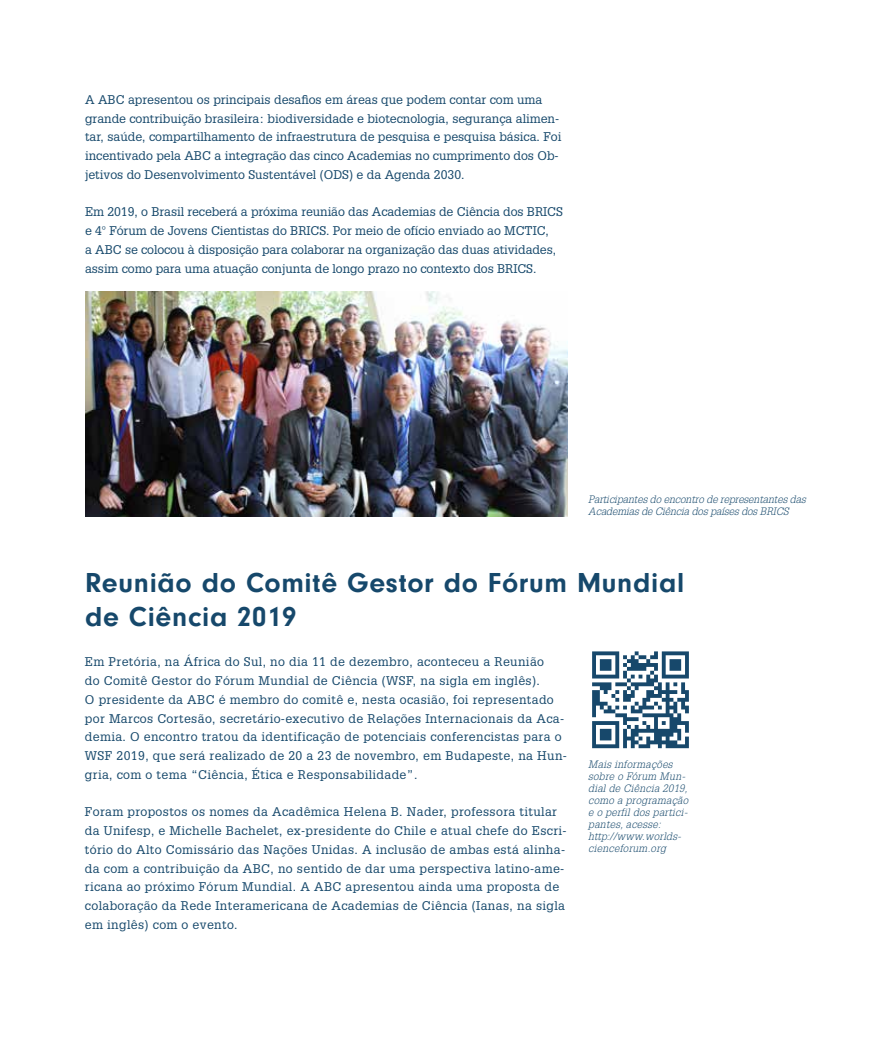
<style>
.page{position:relative;width:893px;height:1063px;background:#fff}
.page>*{position:absolute;margin:0;border:0;box-sizing:border-box;transform-origin:0 0}
.t1{font:700 28.5px/34.2px "Neuzeit Gro";letter-spacing:.025em;color:#16486b}
.t2{font:12.3px/18.8px "Glypha LT Std";letter-spacing:.03em;color:#16486b}
.t3{font:12.3px/18.8px "Glypha LT Std";color:#16486b}
.t4{font:12.3px/18.8px "Glypha LT Std";letter-spacing:-.005em;color:#16486b}
.t5{font:italic 300 10.5px/12px "Glypha LT Std";letter-spacing:.03em;color:#16486b}
.t6{font:italic 300 10.5px/12px "Glypha LT Std";color:#16486b}
</style>
<div class="page">
<hr style="left:892px;top:0;width:1px;height:1063px;background:#fac208">
<img style="left:85px;top:291px;width:482px;height:225px">
<svg style="left:592px;top:651px;width:97px;height:97px"></svg>
<p class="t3" style="left:85px;top:90px;width:478px">A ABC apresentou os principais desafios em áreas que podem contar com uma grande contribuição brasileira: biodiversidade e biotecnologia, segurança alimen&shy;tar, saúde, compartilhamento de infraestrutura de pesquisa e pesquisa básica. Foi incentivado pela ABC a integração das cinco Academias no cumprimento dos Ob&shy;jetivos do Desenvolvimento Sustentável (ODS) e da Agenda 2030.</p>
<p class="t4" style="left:85px;top:202px;width:479px">Em 2019, o Brasil receberá a próxima reunião das Academias de Ciência dos BRICS e 4º Fórum de Jovens Cientistas do BRICS. Por meio de ofício enviado ao MCTIC,<br>a ABC se colocou à disposição para colaborar na organização das duas atividades, assim como para uma atuação conjunta de longo prazo no contexto dos BRICS.</p>
<p class="t6" style="left:588px;top:494px;width:219px">Participantes do encontro de representantes das<br>Academias de Ciência dos países dos BRICS</p>
<h1 class="t1" style="left:85px;top:565px;width:601px">Reunião do Comitê Gestor do Fórum Mundial de Ciência 2019</h1>
<p class="t2" style="left:85px;top:652px;width:483px">Em Pretória, na África do Sul, no dia 11 de dezembro, aconteceu a Reunião<br>do Comitê Gestor do Fórum Mundial de Ciência (WSF, na sigla em inglês).<br>O presidente da ABC é membro do comitê e, nesta ocasião, foi representado por Marcos Cortesão, secretário-executivo de Relações Internacionais da Aca&shy;demia. O encontro tratou da identificação de potenciais conferencistas para o WSF 2019, que será realizado de 20 a 23 de novembro, em Budapeste, na Hun&shy;gria, com o tema “Ciência, Ética e Responsabilidade”.</p>
<p class="t2" style="left:85px;top:802px;width:483px">Foram propostos os nomes da Acadêmica Helena B. Nader, professora titular da Unifesp, e Michelle Bachelet, ex-presidente do Chile e atual chefe do Escri&shy;tório do Alto Comissário das Nações Unidas. A inclusão de ambas está alinha&shy;da com a contribuição da ABC, no sentido de dar uma perspectiva latino-ame&shy;ricana ao próximo Fórum Mundial. A ABC apresentou ainda uma proposta de colaboração da Rede Interamericana de Academias de Ciência (Ianas, na sigla em inglês) com o evento.</p>
<p class="t5" style="left:588px;top:758px;width:102px">Mais informações sobre o Fórum Mun&shy;dial de Ciência 2019, como a programação e o perfil dos partici&shy;pantes, acesse: http://www.worlds&shy;cienceforum.org</p>
</div>
